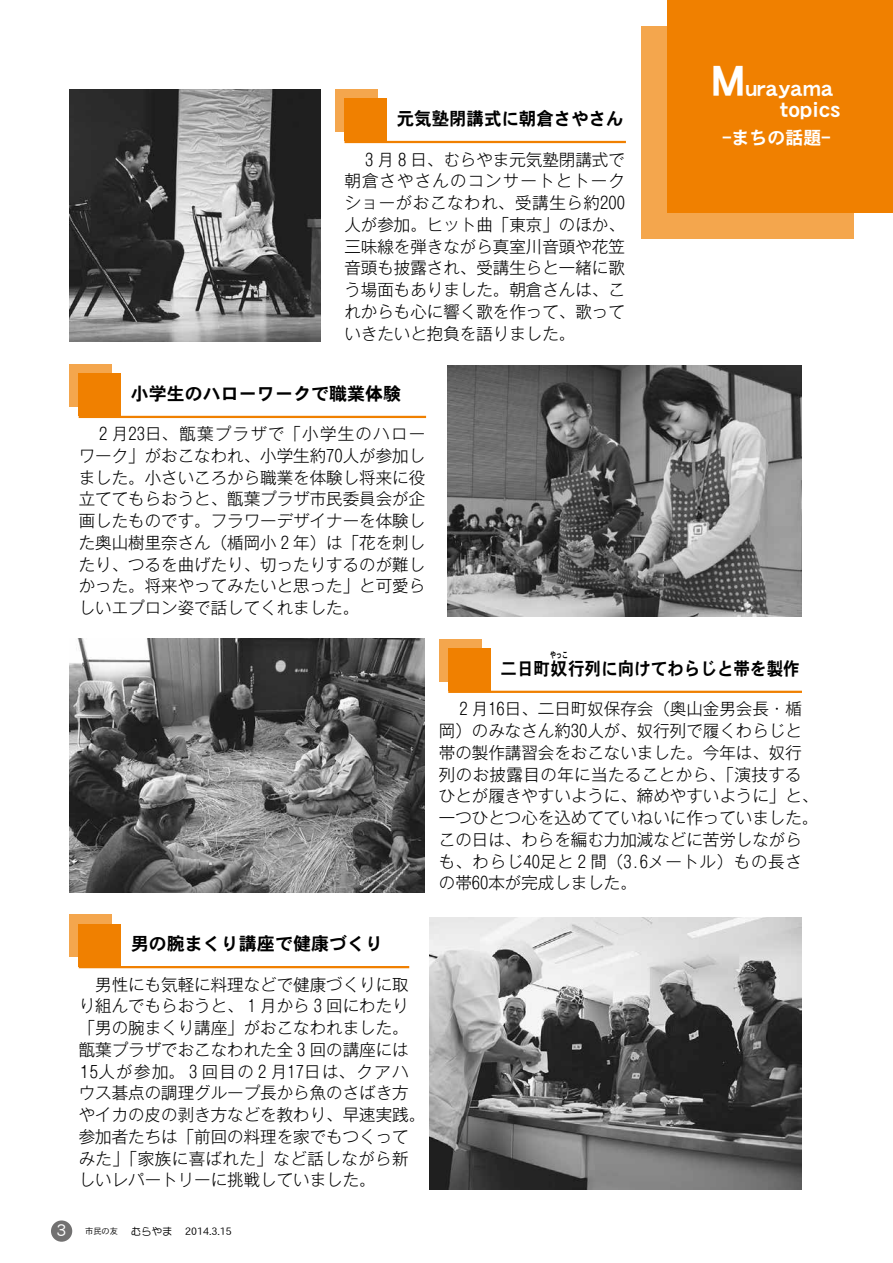
<style>
.page{position:relative;width:893px;height:1263px;background:#fff}
.page>*{position:absolute;margin:0;border:0;box-sizing:border-box;transform-origin:0 0}
.t1{font:21px/21px "DFHS Gothic Std W7";color:#fff}
.t2{font:18px "DFHS Gothic Std W7";color:#000}
.t3{font:18px "DFHS Gothic Std W7";color:#000;scale:.92 1}
.t4{font:18px "DFHS Gothic Std W7";color:#fff}
.t5{font:18px "DF Maru Gothic Std W5";color:#fff}
.t6{font:300 16.5px/21.8px "Gothic MB101 Pr 6";color:#000;text-align:justify}
.t7{font:10.35px "DFHS Gothic Std W3";color:#000;scale:1.15 1}
.t8{font:10.35px "DF Maru Gothic Std W5";color:#000}
.t9{font:9px "DFHS Gothic Std W7";color:#000;scale:.66 1}
.t10{font:8.25px "DFHS Gothic Std W3";color:#000}
.s1{font-size:42px}
</style>
<div class="page">
<div style="left:641px;top:26px;width:213px;height:213px;background:#f4a64d"></div>
<div style="left:668px;top:0;width:225px;height:213px;background:#f08000"></div>
<div style="left:335px;top:89px;width:43px;height:43px;background:#f4a64d"></div>
<div style="left:344px;top:99px;width:43px;height:42px;background:#f08000"></div>
<hr style="left:344px;top:141px;width:282px;height:2px;background:#f08000">
<img style="left:69px;top:89px;width:251px;height:253px">
<hr style="left:448px;top:691px;width:354px;height:2px;background:#f08000">
<div style="left:439px;top:639px;width:42px;height:43px;background:#f4a64d"></div>
<div style="left:448px;top:648px;width:43px;height:43px;background:#f08000"></div>
<img style="left:69px;top:638px;width:355px;height:254px">
<div style="left:69px;top:914px;width:43px;height:43px;background:#f4a64d"></div>
<div style="left:79px;top:924px;width:42px;height:42px;background:#f08000"></div>
<hr style="left:79px;top:966px;width:330px;height:2px;background:#f08000">
<img style="left:429px;top:917px;width:373px;height:272px">
<img style="left:447px;top:365px;width:355px;height:251px">
<hr style="left:79px;top:416px;width:347px;height:2px;background:#f08000">
<div style="left:69px;top:364px;width:43px;height:42px;background:#f4a64d"></div>
<div style="left:79px;top:373px;width:42px;height:43px;background:#f08000"></div>
<div style="left:51px;top:1220px;width:21px;height:22px;background:#727171;border-radius:50%"></div>
<p class="t2" style="left:397px;top:109px;width:228px">元気塾閉講式に朝倉さやさん</p>
<p class="t6" style="left:344px;top:147px;width:282px;text-indent:21px">3 月 8 日、むらやま元気塾閉講式で朝倉さやさんのコンサートとトークショーがおこなわれ、受講生ら約200人が参加。ヒット曲「東京」のほか、三味線を弾きながら真室川音頭や花笠音頭も披露され、受講生らと一緒に歌う場面もありました。朝倉さんは、これからも心に響く歌を作って、歌っていきたいと抱負を語りました。</p>
<p class="t2" style="left:131px;top:383px;width:271px">小学生のハローワークで職業体験</p>
<p class="t6" style="left:79px;top:422px;width:348px">　 2 月23日、甑葉プラザで「小学生のハローワーク」がおこなわれ、小学生約70人が参加しました。小さいころから職業を体験し将来に役立ててもらおうと、甑葉プラザ市民委員会が企画したものです。フラワーデザイナーを体験した奥山樹里奈さん（楯岡小２年）は「花を刺したり、つるを曲げたり、切ったりするのが難しかった。将来やってみたいと思った」と可愛らしいエプロン姿で話してくれました。</p>
<p class="t1" style="left:773px;top:77px;width:74px;text-indent:-66px"><span class="s1">M</span>urayama topics</p>
<p class="t1" style="left:769px;top:98px;width:22px">　</p>
<p class="t4" style="left:723px;top:128px;width:110px">-まちの話題-</p>
<p class="t9" style="left:550px;top:650px;width:29px">やっこ</p>
<p class="t3" style="left:500px;top:659px;width:327px">二日町奴行列に向けてわらじと帯を製作</p>
<p class="t6" style="left:439px;top:697px;width:381px;text-align:left;text-indent:21px">２月16日、二日町奴保存会（奥山金男会長・楯岡）のみなさん約30人が、奴行列で履くわらじと帯の製作講習会をおこないました。今年は、奴行列のお披露目の年に当たることから、「演技するひとが履きやすいように、締めやすいように」と、一つひとつ心を込めてていねいに作っていました。この日は、わらを編む力加減などに苦労しながらも、わらじ40足と２間（3.6メートル）もの長さの帯60本が完成しました。</p>
<p class="t2" style="left:131px;top:934px;width:253px">男の腕まくり講座で健康づくり</p>
<p class="t6" style="left:79px;top:972px;width:332px;text-align:right">　男性にも気軽に料理などで健康づくりに取月から３回にわたり</p>
<p class="t6" style="left:79px;top:994px;width:348px;text-align:left">り組んでもらおうと、１<br>「男の腕まくり講座」がおこなわれました。甑葉プラザでおこなわれた全３回の講座には<br>15人が参加。３回目の２月17日は、クアハウス碁点の調理グループ長から魚のさばき方やイカの皮の剥き方などを教わり、早速実践。参加者たちは「前回の料理を家でもつくってみた」「家族に喜ばれた」など話しながら新しいレパートリーに挑戦していました。</p>
<p class="t5" style="left:57px;top:1220px;width:11px">3</p>
<p class="t10" style="left:85px;top:1227px;width:35px">市民の友</p>
<p class="t8" style="left:131px;top:1225px;width:43px">むらやま</p>
<p class="t7" style="left:185px;top:1225px;width:42px">2014.3.15</p>
</div>
